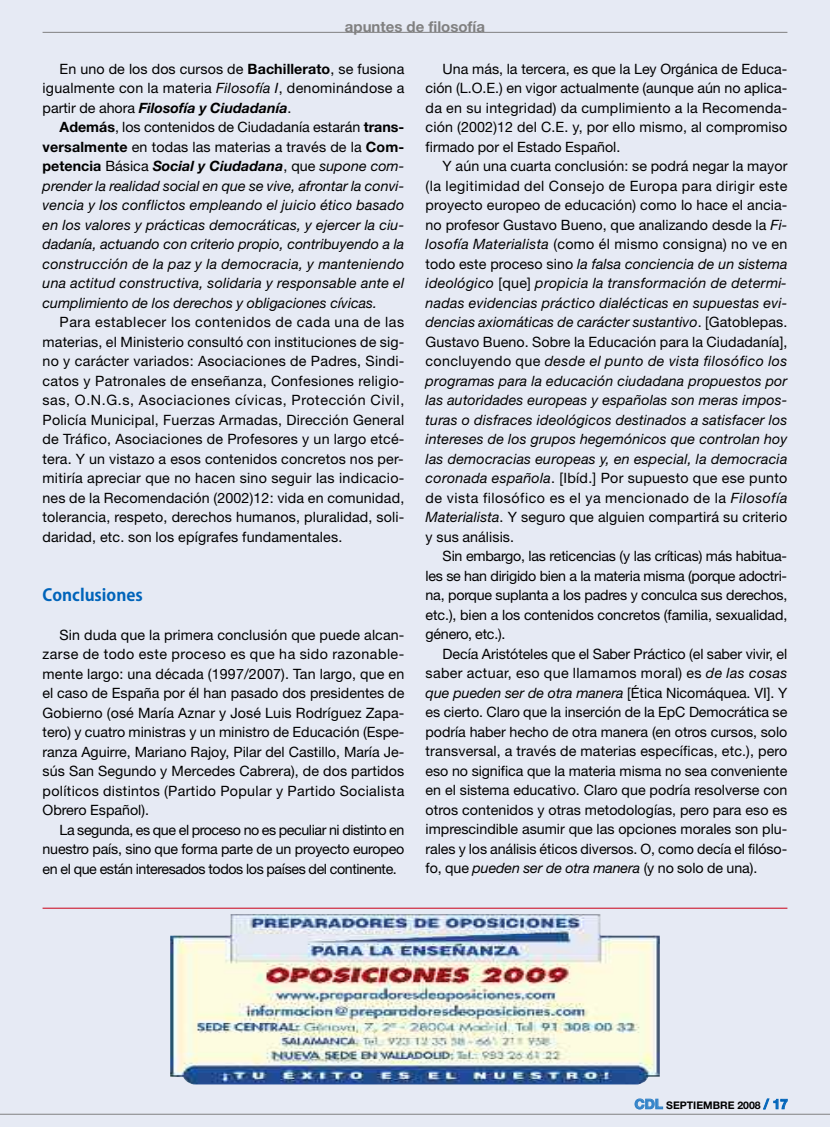
<style>
.page{position:relative;width:830px;height:1127px;background:#fff}
.page>*{position:absolute;margin:0;border:0;box-sizing:border-box;transform-origin:0 0}
.t1{font:700 16.5px "Koz Go Pro";color:#0064ba}
.t2{font:700 15px "Helvetica Neue";color:#808080}
.t3{font:14.25px/19.5px "Helvetica Neue";color:#000;text-align:justify}
.t4{font:italic 14.25px/19.5px "Helvetica Neue";letter-spacing:.01em;color:#000;text-align:justify}
.t5{font:700 10.5px "Helvetica Neue";color:#000}
.s1{font-weight:700}
.s2{font-style:italic}
.s3{font-weight:700;font-style:italic}
.s4{font-weight:700;font-style:normal}
.s5{font-style:normal}
.s6{font-size:13.5px;color:#3383c8}
.s7{font-size:13.5px;color:#0064ba}
</style>
<div class="page">
<div style="left:0;top:0;width:829px;height:1127px;background:#e6eaf4"></div>
<hr style="left:43px;top:32px;width:744px;height:1px;background:#808080">
<hr style="left:0;top:1114px;width:829px;height:1px;background:#808080">
<img style="left:170px;top:914px;width:489px;height:170px">
<hr style="left:43px;top:908px;width:744px;height:1px;background:#ca0016">
<p class="t2" style="left:345px;top:21px;width:142px">apuntes de filosofía</p>
<p class="t3" style="left:43px;top:61px;width:363px;text-indent:17px">En uno de los dos cursos de <span class="s1">Bachillerato</span>, se fusiona igualmente con la materia <span class="s2">Filosofía I</span>, denominándose a partir de ahora <span class="s3">Filosofía y Ciudadanía</span>.</p>
<p class="t4" style="left:42px;top:119px;width:363px;text-indent:17px"><span class="s4">Además</span><span class="s5">, los contenidos de Ciudadanía estarán</span> <span class="s4">trans&shy;versalmente</span> <span class="s5">en todas las materias a través de la</span> <span class="s4">Com&shy;petencia</span> <span class="s5">Básica</span> <span class="s1">Social y Ciudadana</span><span class="s5">, que</span> supone com&shy;prender la realidad social en que se vive, afrontar la convi&shy;vencia y los conflictos empleando el juicio ético basado en los valores y prácticas democráticas, y ejercer la ciu&shy;dadanía, actuando con criterio propio, contribuyendo a la construcción de la paz y la democracia, y manteniendo una actitud constructiva, solidaria y responsable ante el cumplimiento de los derechos y obligaciones cívicas.</p>
<p class="t3" style="left:42px;top:314px;width:363px;text-indent:17px">Para establecer los contenidos de cada una de las materias, el Ministerio consultó con instituciones de sig&shy;no y carácter variados: Asociaciones de Padres, Sindi&shy;catos y Patronales de enseñanza, Confesiones religio&shy;sas, O.N.G.s, Asociaciones cívicas, Protección Civil, Policía Municipal, Fuerzas Armadas, Dirección General de Tráfico, Asociaciones de Profesores y un largo etcé&shy;tera. Y un vistazo a esos contenidos concretos nos per&shy;mitiría apreciar que no hacen sino seguir las indicacio&shy;nes de la Recomendación (2002)12: vida en comunidad, tolerancia, respeto, derechos humanos, pluralidad, soli&shy;daridad, etc. son los epígrafes fundamentales.</p>
<p class="t3" style="left:425px;top:61px;width:363px;text-indent:17px">Una más, la tercera, es que la Ley Orgánica de Educa&shy;ción (L.O.E.) en vigor actualmente (aunque aún no aplica&shy;da en su integridad) da cumplimiento a la Recomenda&shy;ción (2002)12 del C.E. y, por ello mismo, al compromiso firmado por el Estado Español.</p>
<p class="t4" style="left:425px;top:158px;width:363px;text-indent:17px"><span class="s5">Y aún una cuarta conclusión: se podrá negar la mayor (la legitimidad del Consejo de Europa para dirigir este proyecto europeo de educación) como lo hace el ancia&shy;no profesor Gustavo Bueno, que analizando desde la</span> Fi&shy;losofía Materialista <span class="s5">(como él mismo consigna) no ve en todo este proceso sino</span> la falsa conciencia de un sistema ideológico <span class="s5">[que]</span> propicia la transformación de determi&shy;nadas evidencias práctico dialécticas en supuestas evi&shy;dencias axiomáticas de carácter sustantivo<span class="s5">. [Gatoblepas.<br>Gustavo Bueno. Sobre la Educación para la Ciudadanía], concluyendo que</span> desde el punto de vista filosófico los programas para la educación ciudadana propuestos por las autoridades europeas y españolas son meras impos&shy;turas o disfraces ideológicos destinados a satisfacer los intereses de los grupos hegemónicos que controlan hoy las democracias europeas y, en especial, la democracia coronada española<span class="s5">. [Ibíd.] Por supuesto que ese punto de vista filosófico es el ya mencionado de la</span> Filosofía Materialista<span class="s5">. Y seguro que alguien compartirá su criterio y sus análisis.</span></p>
<p class="t3" style="left:425px;top:548px;width:363px;text-indent:17px">Sin embargo, las reticencias (y las críticas) más habitua&shy;les se han dirigido bien a la materia misma (porque adoctri&shy;na, porque suplanta a los padres y conculca sus derechos, etc.), bien a los contenidos concretos (familia, sexualidad, género, etc.).</p>
<p class="t3" style="left:425px;top:645px;width:363px;text-indent:17px">Decía Aristóteles que el Saber Práctico (el saber vivir, el saber actuar, eso que llamamos moral) es <span class="s2">de las cosas que pueden ser de otra manera</span> [Ética Nicomáquea. VI]. Y es cierto. Claro que la inserción de la EpC Democrática se podría haber hecho de otra manera (en otros cursos, solo transversal, a través de materias específicas, etc.), pero eso no significa que la materia misma no sea conveniente en el sistema educativo. Claro que podría resolverse con otros contenidos y otras metodologías, pero para eso es imprescindible asumir que las opciones morales son plu&shy;rales y los análisis éticos diversos. O, como decía el filóso&shy;fo, que <span class="s2">pueden ser de otra manera</span> (y no solo de una).</p>
<p class="t1" style="left:43px;top:584px;width:102px">Conclusiones</p>
<p class="t3" style="left:43px;top:626px;width:363px;text-indent:17px">Sin duda que la primera conclusión que puede alcan&shy;zarse de todo este proceso es que ha sido razonable&shy;mente largo: una década (1997/2007). Tan largo, que en el caso de España por él han pasado dos presidentes de Gobierno (osé María Aznar y José Luis Rodríguez Zapa&shy;tero) y cuatro ministras y un ministro de Educación (Espe&shy;ranza Aguirre, Mariano Rajoy, Pilar del Castillo, María Je&shy;sús San Segundo y Mercedes Cabrera), de dos partidos políticos distintos (Partido Popular y Partido Socialista Obrero Español).</p>
<p class="t3" style="left:43px;top:821px;width:363px;text-indent:17px">La segunda, es que el proceso no es peculiar ni distinto en nuestro país, sino que forma parte de un proyecto europeo en el que están interesados todos los países del continente.</p>
<p class="t5" style="left:634px;top:1101px;width:155px"><span class="s6">CDL</span> SEPTIEMBRE 2008 <span class="s7">/ 17</span></p>
</div>
